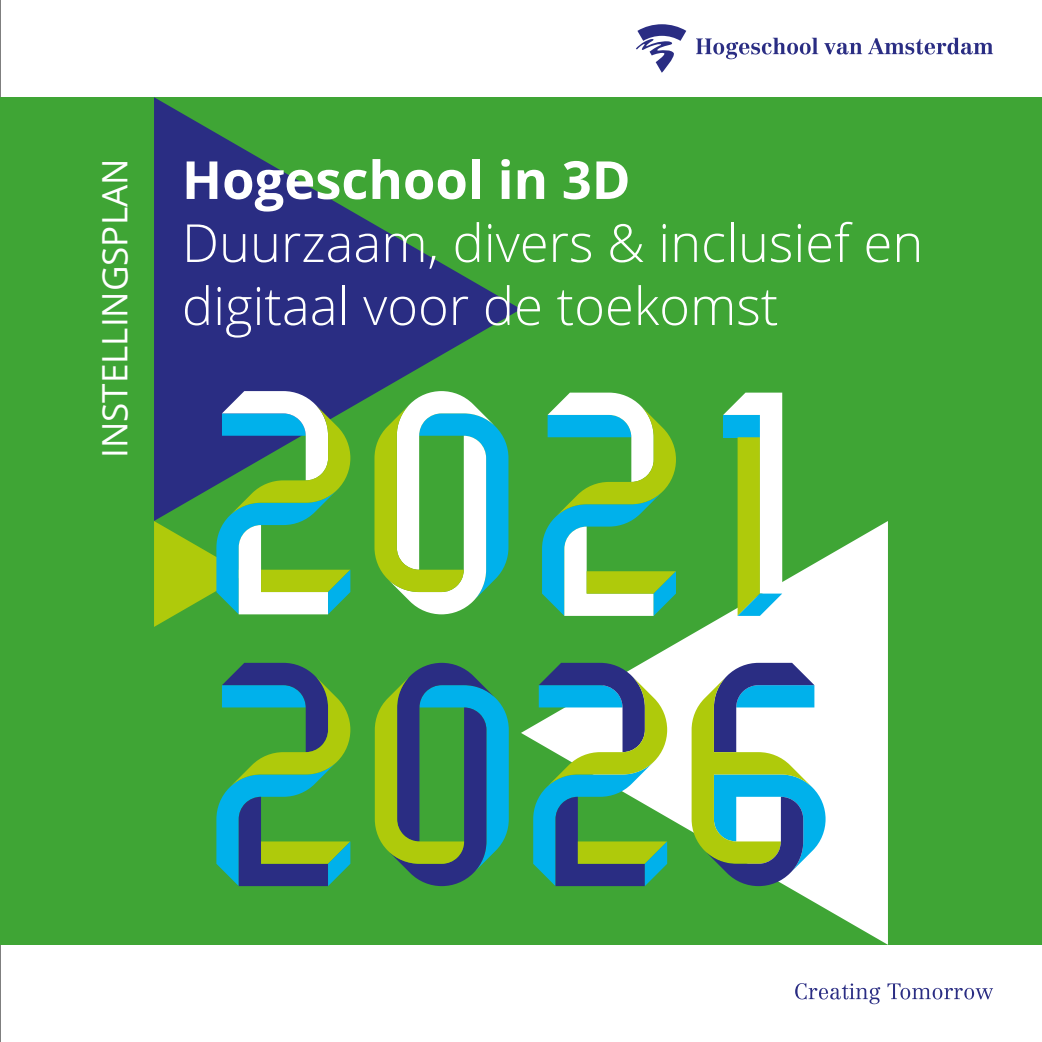
<style>
.page{position:relative;width:1042px;height:1042px;background:#fff}
.page>*{position:absolute;margin:0;border:0;box-sizing:border-box;transform-origin:0 0}
.t1{font:300 52.5px/63px "Open Sans";color:#fff}
.t2{font:700 52.5px "Open Sans";color:#fff}
.t3{font:35px "Open Sans";color:#fff}
</style>
<div class="page">
<hr style="left:0;top:0;width:1px;height:1042px;background:#000">
<div style="left:0;top:97px;width:1042px;height:848px;background:#3fa535"></div>
<svg style="left:374px;top:521px;width:134px;height:93px"></svg>
<svg style="left:547px;top:393px;width:129px;height:128px"></svg>
<svg style="left:154px;top:97px;width:367px;height:424px"></svg>
<svg style="left:521px;top:521px;width:367px;height:424px"></svg>
<svg style="left:375px;top:663px;width:134px;height:223px"></svg>
<svg style="left:691px;top:663px;width:134px;height:223px;background:#89b7a5"></svg>
<svg style="left:533px;top:663px;width:134px;height:223px"></svg>
<svg style="left:636px;top:24px;width:50px;height:49px"></svg>
<svg style="left:696px;top:38px;width:122px;height:21px"></svg>
<svg style="left:824px;top:43px;width:38px;height:11px"></svg>
<svg style="left:868px;top:38px;width:125px;height:16px"></svg>
<svg style="left:795px;top:983px;width:85px;height:21px"></svg>
<svg style="left:887px;top:983px;width:106px;height:16px"></svg>
<svg style="left:216px;top:663px;width:134px;height:223px"></svg>
<svg style="left:154px;top:391px;width:196px;height:236px"></svg>
<svg style="left:723px;top:393px;width:59px;height:223px"></svg>
<p class="t3" style="left:91px;top:458px;width:301px;rotate:-90deg">instellingsplan</p>
<p class="t2" style="left:182px;top:143px;width:450px">Hogeschool in 3D</p>
<p class="t1" style="left:182px;top:210px;width:743px">Duurzaam, divers &amp; inclusief en digitaal voor de toekomst</p>
</div>
